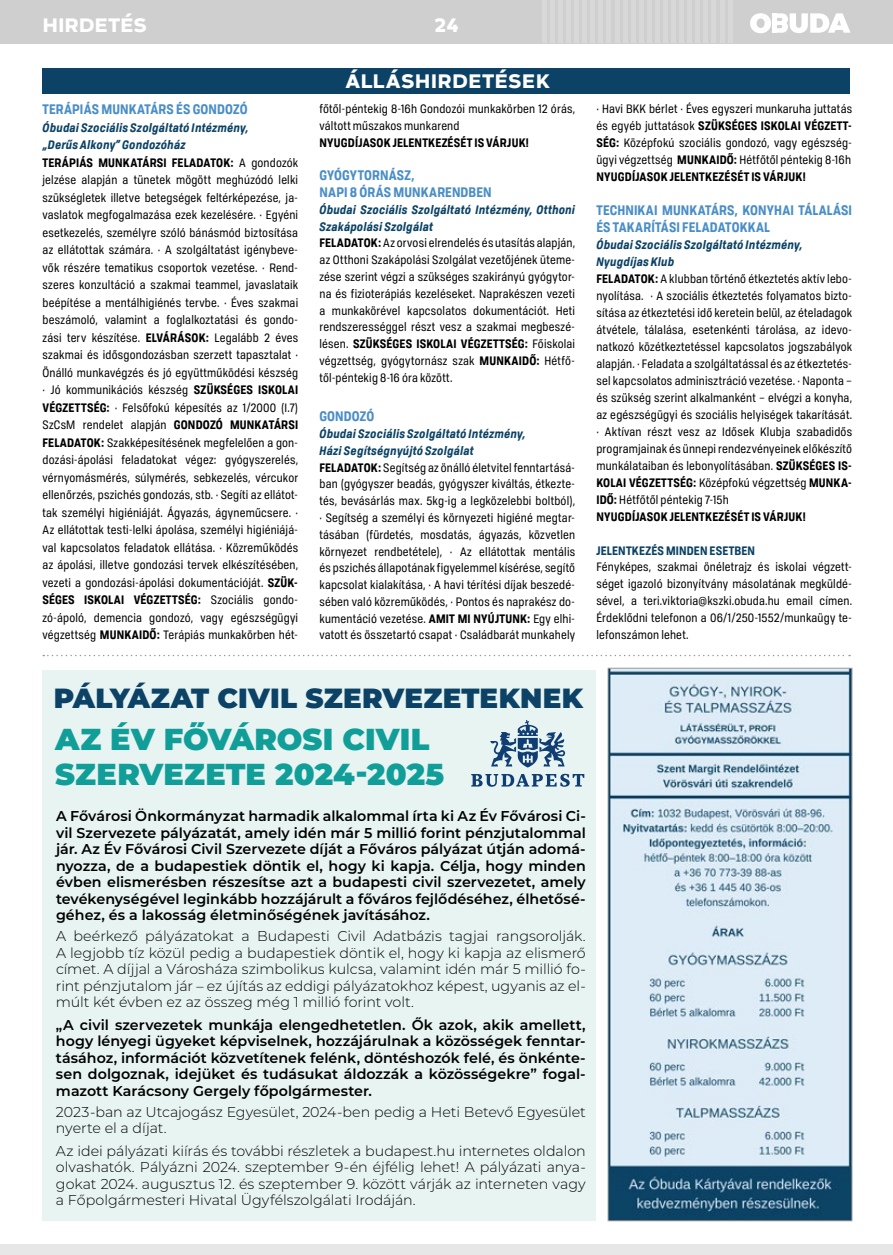
<style>
.page{position:relative;width:893px;height:1255px;background:#fff}
.page>*{position:absolute;margin:0;border:0;box-sizing:border-box;transform-origin:0 0}
.t1{font:900 30.3px/35.1px "Montserrat";letter-spacing:.005em;color:#119e99}
.t2{font:900 27.75px "Montserrat";letter-spacing:.01em;color:#0b4265}
.t3{font:800 19.5px "Arkibal Display";color:#fff}
.t4{font:600 14.25px/16.5px "Montserrat";letter-spacing:.005em;color:#000;text-align:justify}
.t5{font:300 14.25px/16.5px "Montserrat";letter-spacing:-.005em;color:#000;text-align:justify}
.t6{font:700 13.5px/16.8px "Tofino Pro Personal Narrow";letter-spacing:.01em;color:#4a8ec7}
.t7{font:12px/17.5px "Tofino Pro Personal Narrow";letter-spacing:.015em;color:#000}
.t8{font:700 12px "Tofino Pro Personal Narrow";letter-spacing:.015em;color:#000}
.t9{font:700 12px "Tofino Pro Personal Narrow";letter-spacing:.015em;color:#0b4265}
.s1{font-weight:700;font-style:italic;color:#0b4265}
.s2{font-weight:700}
</style>
<div class="page">
<div style="left:0;top:0;width:893px;height:43px;background:#cfcfd0"></div>
<svg style="left:750px;top:13px;width:100px;height:20px"></svg>
<div style="left:772px;top:13px;width:5px;height:20px;background:#fff"></div>
<hr style="left:542px;top:0;width:4px;height:43px;background:#d8d8d9">
<hr style="left:550px;top:0;width:4px;height:43px;background:#d8d8d9">
<div style="left:558px;top:0;width:5px;height:43px;background:#d8d8d9"></div>
<div style="left:566px;top:0;width:5px;height:43px;background:#d8d8d9"></div>
<div style="left:574px;top:0;width:5px;height:43px;background:#d8d8d9"></div>
<hr style="left:583px;top:0;width:4px;height:43px;background:#d8d8d9">
<hr style="left:591px;top:0;width:4px;height:43px;background:#d8d8d9">
<hr style="left:599px;top:0;width:4px;height:43px;background:#d8d8d9">
<hr style="left:607px;top:0;width:4px;height:43px;background:#d8d8d9">
<hr style="left:615px;top:0;width:4px;height:43px;background:#d8d8d9">
<hr style="left:623px;top:0;width:4px;height:43px;background:#d8d8d9">
<hr style="left:631px;top:0;width:4px;height:43px;background:#d8d8d9">
<hr style="left:639px;top:0;width:4px;height:43px;background:#d8d8d9">
<hr style="left:647px;top:0;width:4px;height:43px;background:#d8d8d9">
<hr style="left:655px;top:0;width:4px;height:43px;background:#d8d8d9">
<div style="left:663px;top:0;width:5px;height:43px;background:#d8d8d9"></div>
<div style="left:671px;top:0;width:5px;height:43px;background:#d8d8d9"></div>
<div style="left:679px;top:0;width:5px;height:43px;background:#d8d8d9"></div>
<hr style="left:688px;top:0;width:4px;height:43px;background:#d8d8d9">
<hr style="left:696px;top:0;width:4px;height:43px;background:#d8d8d9">
<hr style="left:704px;top:0;width:4px;height:43px;background:#d8d8d9">
<hr style="left:712px;top:0;width:4px;height:43px;background:#d8d8d9">
<hr style="left:720px;top:0;width:4px;height:43px;background:#d8d8d9">
<hr style="left:728px;top:0;width:4px;height:43px;background:#d8d8d9">
<div style="left:0;top:1244px;width:893px;height:10px;background:#e7e7e8"></div>
<div style="left:43px;top:68px;width:807px;height:25px;background:#0b4265"></div>
<svg style="left:43px;top:654px;width:807px;height:2px"></svg>
<div style="left:43px;top:670px;width:553px;height:550px;background:#e7f4f2"></div>
<img style="left:610px;top:670px;width:240px;height:548px">
<div style="left:608px;top:668px;width:244px;height:552px;border:1px solid #99999a"></div>
<svg style="left:490px;top:720px;width:75px;height:47px"></svg>
<svg style="left:471px;top:773px;width:113px;height:13px"></svg>
<h3 class="t3" style="left:43px;top:10px;width:106px">HIRDETÉS</h3>
<h3 class="t3" style="left:434px;top:10px;width:26px">24</h3>
<p class="t6" style="left:43px;top:100px;width:207px">TERÁPIÁS MUNKATÁRS ÉS GONDOZÓ</p>
<p class="t7" style="left:42px;top:118px;width:257px"><span class="s1">Óbudai Szociális Szolgáltató Intézmény,<br>„Derűs Alkony” Gondozóház<br></span><span class="s2">TERÁPIÁS MUNKATÁRSI FELADATOK:</span> A gondozók jelzése alapján a tünetek mögött meghúzódó lelki szükségletek illetve betegségek feltérképezése, ja&shy;vaslatok megfogalmazása ezek kezelésére. · Egyéni esetkezelés, személyre szóló bánásmód biztosítása az ellátottak számára. · A szolgáltatást igénybeve&shy;vők részére tematikus csoportok vezetése. · Rend&shy;szeres konzultáció a szakmai teammel, javaslataik beépítése a mentálhigiénés tervbe. · Éves szakmai beszámoló, valamint a foglalkoztatási és gondo&shy;zási terv készítése. <span class="s2">ELVÁRÁSOK:</span> Legalább 2 éves szakmai és idősgondozásban szerzett tapasztalat · Önálló munkavégzés és jó együttműködési készség · Jó kommunikációs készség <span class="s2">SZÜKSÉGES ISKOLAI VÉGZETTSÉG:</span> · Felsőfokú képesítés az 1/2000 (I.7)<br>SzCsM rendelet alapján <span class="s2">GONDOZÓ MUNKATÁRSI FELADATOK:</span> Szakképesítésének megfelelően a gon&shy;dozási-ápolási feladatokat végez: gyógyszerelés, vérnyomásmérés, súlymérés, sebkezelés, vércukor ellenőrzés, pszichés gondozás, stb. · Segíti az ellátot&shy;tak személyi higiéniáját. Ágyazás, ágyneműcsere. · Az ellátottak testi-lelki ápolása, személyi higiéniájá&shy;val kapcsolatos feladatok ellátása. · Közreműködés az ápolási, illetve gondozási tervek elkészítésében, vezeti a gondozási-ápolási dokumentációját. <span class="s2">SZÜK-SÉGES ISKOLAI VÉGZETTSÉG:</span> Szociális gondo&shy;zó-ápoló, demencia gondozó, vagy egészségügyi végzettség <span class="s2">MUNKAIDŐ:</span> Terápiás munkakörben hét-</p>
<h3 class="t3" style="left:346px;top:67px;width:206px">ÁLLÁSHIRDETÉSEK</h3>
<p class="t7" style="left:319px;top:99px;width:257px;line-height:16.8px">főtől-péntekig 8-16h Gondozói munkakörben 12 órás, váltott műszakos munkarend</p>
<p class="t8" style="left:319px;top:133px;width:211px">NYUGDÍJASOK JELENTKEZÉSÉT IS VÁRJUK!</p>
<p class="t6" style="left:319px;top:166px;width:174px">GYÓGYTORNÁSZ,<br>NAPI 8 ÓRÁS MUNKARENDBEN</p>
<p class="t7" style="left:319px;top:200px;width:257px;line-height:16.8px"><span class="s1">Óbudai Szociális Szolgáltató Intézmény, Otthoni Szakápolási Szolgálat<br></span><span class="s2">FELADATOK:</span> Az orvosi elrendelés és utasítás alapján, az Otthoni Szakápolási Szolgálat vezetőjének üteme&shy;zése szerint végzi a szükséges szakirányú gyógytor&shy;na és fizioterápiás kezeléseket. Naprakészen vezeti a munkakörével kapcsolatos dokumentációt. Heti rendszerességgel részt vesz a szakmai megbeszé&shy;lésen. <span class="s2">SZÜKSÉGES ISKOLAI VÉGZETTSÉG:</span> Főiskolai végzettség, gyógytornász szak <span class="s2">MUNKAIDŐ:</span> Hétfő&shy;től-péntekig 8-16 óra között.</p>
<p class="t6" style="left:319px;top:407px;width:56px">GONDOZÓ</p>
<p class="t7" style="left:319px;top:424px;width:257px;line-height:16.8px"><span class="s1">Óbudai Szociális Szolgáltató Intézmény,<br>Házi Segítségnyújtó Szolgálat<br></span><span class="s2">FELADATOK:</span> Segítség az önálló életvitel fenntartásá&shy;ban (gyógyszer beadás, gyógyszer kiváltás, étkezte&shy;tés, bevásárlás max. 5kg-ig a legközelebbi boltból), · Segítség a személyi és környezeti higiéné megtar&shy;tásában (fürdetés, mosdatás, ágyazás, közvetlen környezet rendbetétele), · Az ellátottak mentális és pszichés állapotának figyelemmel kísérése, segítő kapcsolat kialakítása, · A havi térítési díjak beszedé&shy;sében való közreműködés, · Pontos és naprakész do&shy;kumentáció vezetése. <span class="s2">AMIT MI NYÚJTUNK:</span> Egy elhi&shy;vatott és összetartó csapat · Családbarát munkahely</p>
<p class="t7" style="left:596px;top:99px;width:257px;line-height:17px;text-align:justify">· Havi BKK bérlet · Éves egyszeri munkaruha juttatás és egyéb juttatások <span class="s2">SZÜKSÉGES ISKOLAI VÉGZETT-SÉG:</span> Középfokú szociális gondozó, vagy egészség&shy;ügyi végzettség <span class="s2">MUNKAIDŐ:</span> Hétfőtől péntekig 8-16h <span class="s2">NYUGDÍJASOK JELENTKEZÉSÉT IS VÁRJUK!</span></p>
<p class="t6" style="left:596px;top:201px;width:257px">TECHNIKAI MUNKATÁRS, KONYHAI TÁLALÁSI<br>ÉS TAKARÍTÁSI FELADATOKKAL</p>
<p class="t7" style="left:596px;top:235px;width:257px;line-height:17px"><span class="s1">Óbudai Szociális Szolgáltató Intézmény, Nyugdíjas Klub<br></span><span class="s2">FELADATOK:</span> A klubban történő étkeztetés aktív lebo&shy;nyolítása. · A szociális étkeztetés folyamatos bizto&shy;sítása az étkeztetési idő keretein belül, az ételadagok átvétele, tálalása, esetenkénti tárolása, az idevo&shy;natkozó közétkeztetéssel kapcsolatos jogszabályok alapján. · Feladata a szolgáltatással és az étkeztetés&shy;sel kapcsolatos adminisztráció vezetése. · Naponta – és szükség szerint alkalmanként – elvégzi a konyha, az egészségügyi és szociális helyiségek takarítását. · Aktívan részt vesz az Idősek Klubja szabadidős programjainak és ünnepi rendezvényeinek előkészítő munkálataiban és lebonyolításában. <span class="s2">SZÜKSÉGES IS-KOLAI VÉGZETTSÉG:</span> Középfokú végzettség <span class="s2">MUNKA-IDŐ:</span> Hétfőtől péntekig 7-15h<br><span class="s2">NYUGDÍJASOK JELENTKEZÉSÉT IS VÁRJUK!</span></p>
<p class="t9" style="left:596px;top:541px;width:160px">JELENTKEZÉS MINDEN ESETBEN</p>
<p class="t7" style="left:596px;top:558px;width:257px;line-height:17px;text-align:justify">Fényképes, szakmai önéletrajz és iskolai végzett&shy;séget igazoló bizonyítvány másolatának megküldé&shy;sével, a teri.viktoria@kszki.obuda.hu email címen.<br>Érdeklődni telefonon a 06/1/250-1552/munkaügy te&shy;lefonszámon lehet.</p>
<h2 class="t2" style="left:54px;top:677px;width:531px">PÁLYÁZAT CIVIL SZERVEZETEKNEK</h2>
<h1 class="t1" style="left:55px;top:720px;width:391px">AZ ÉV FŐVÁROSI CIVIL<br>SZERVEZETE 2024-2025</h1>
<p class="t4" style="left:56px;top:807px;width:531px">A Fővárosi Önkormányzat harmadik alkalommal írta ki Az Év Fővárosi Ci&shy;vil Szervezete pályázatát, amely idén már 5 millió forint pénzjutalommal jár. Az Év Fővárosi Civil Szervezete díját a Főváros pályázat útján adomá&shy;nyozza, de a budapestiek döntik el, hogy ki kapja. Célja, hogy minden évben elismerésben részesítse azt a budapesti civil szervezetet, amely tevékenységével leginkább hozzájárult a főváros fejlődéséhez, élhetősé&shy;géhez, és a lakosság életminőségének javításához.</p>
<p class="t5" style="left:56px;top:927px;width:531px">A beérkező pályázatokat a Budapesti Civil Adatbázis tagjai rangsorolják.<br>A legjobb tíz közül pedig a budapestiek döntik el, hogy ki kapja az elismerő címet. A díjjal a Városháza szimbolikus kulcsa, valamint idén már 5 millió fo&shy;rint pénzjutalom jár – ez újítás az eddigi pályázatokhoz képest, ugyanis az el&shy;múlt két évben ez az összeg még 1 millió forint volt.</p>
<p class="t4" style="left:56px;top:1015px;width:531px">„A civil szervezetek munkája elengedhetetlen. Ők azok, akik amellett, hogy lényegi ügyeket képviselnek, hozzájárulnak a közösségek fenntar&shy;tásához, információt közvetítenek felénk, döntéshozók felé, és önkénte&shy;sen dolgoznak, idejüket és tudásukat áldozzák a közösségekre” fogal&shy;mazott Karácsony Gergely főpolgármester.</p>
<p class="t5" style="left:56px;top:1102px;width:531px">2023-ban az Utcajogász Egyesület, 2024-ben pedig a Heti Betevő Egyesület nyerte el a díjat.</p>
<p class="t5" style="left:56px;top:1141px;width:531px">Az idei pályázati kiírás és további részletek a budapest.hu internetes oldalon olvashatók. Pályázni 2024. szeptember 9-én éjfélig lehet! A pályázati anya&shy;gokat 2024. augusztus 12. és szeptember 9. között várják az interneten vagy a Főpolgármesteri Hivatal Ügyfélszolgálati Irodáján.</p>
</div>
